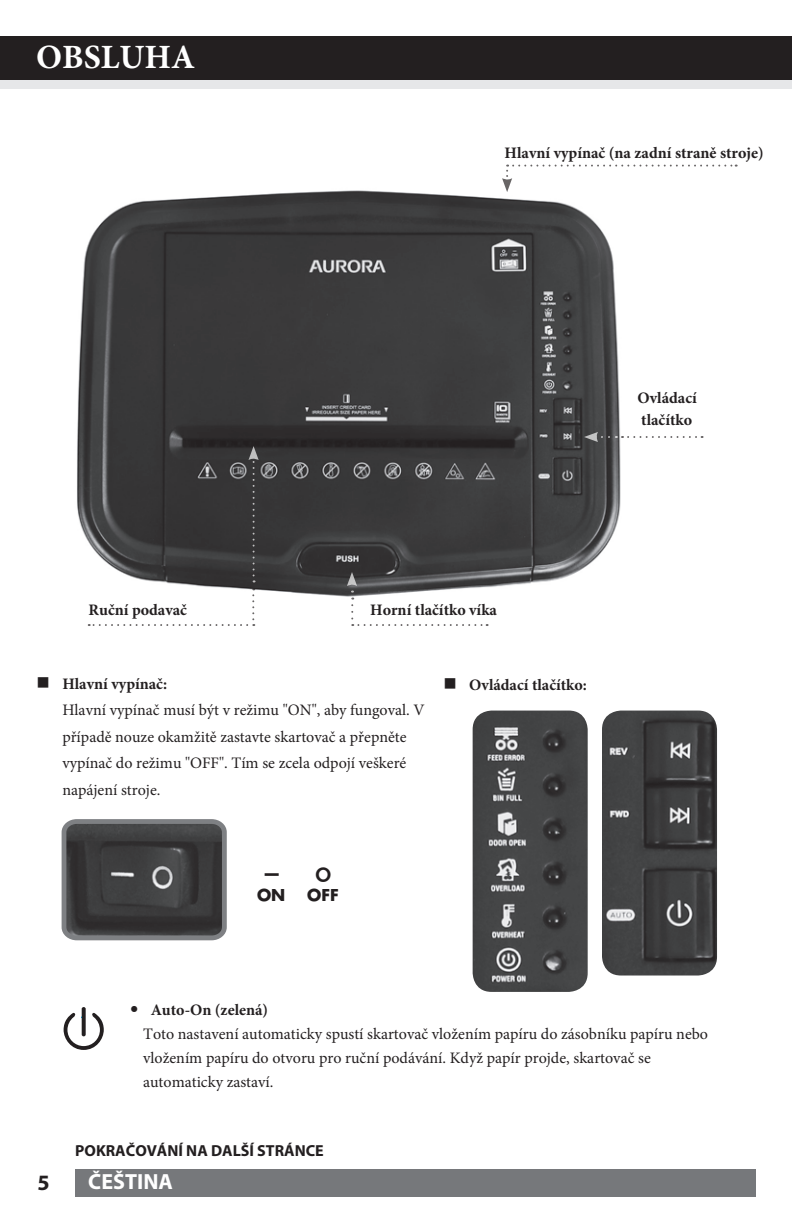
<style>
.page{position:relative;width:792px;height:1224px;background:#fff}
.page>*{position:absolute;margin:0;border:0;box-sizing:border-box;transform-origin:0 0}
.t1{font:700 34px "Minion Pro";color:#fff}
.t2{font:600 28px "Avant Garde IT Cby BT";color:#231f20}
.t3{font:700 22px "Myriad Pro";color:#fff}
.t4{font:700 22px "Myriad Pro";color:#231f20}
.t5{font:600 20px "Avant Garde IT Cby BT";color:#231f20}
.t6{font:16px/26.6px "Minion Pro";color:#231f20}
.t7{font:700 16px/22.2px "Minion Pro";color:#231f20}
.t8{font:700 16px "Myriad Pro";color:#231f20}
.t9{font:700 16px "Futura";color:#231f20}
.s1{font-weight:700}
.s2{font-family:"Futura";font-weight:700}
</style>
<div class="page">
<div style="left:75px;top:1169px;width:681px;height:28px;background:#76787b"></div>
<img style="left:77px;top:190px;width:544px;height:424px">
<svg style="left:584px;top:432px;width:119px;height:10px"></svg>
<svg style="left:347px;top:572px;width:141px;height:54px"></svg>
<svg style="left:89px;top:588px;width:165px;height:38px"></svg>
<svg style="left:248px;top:446px;width:11px;height:136px"></svg>
<svg style="left:61px;top:819px;width:166px;height:122px;background:#4a4a4b"></svg>
<div style="left:0;top:46px;width:792px;height:43px;background:#e6e7e9"></div>
<div style="left:0;top:36px;width:792px;height:43px;background:#231f20"></div>
<svg style="left:502px;top:165px;width:235px;height:27px"></svg>
<img style="left:473px;top:711px;width:115px;height:281px">
<img style="left:602px;top:711px;width:115px;height:265px">
<svg style="left:82px;top:1007px;width:4px;height:29px"></svg>
<svg style="left:64px;top:1012px;width:40px;height:38px"></svg>
<img style="left:306px;top:274px;width:78px;height:14px">
<h1 class="t1" style="left:36px;top:33px;width:161px">OBSLUHA</h1>
<p class="t7" style="left:505px;top:142px;width:261px">Hlavní vypínač (na zadní straně stroje)</p>
<p class="t7" style="left:89px;top:598px;width:100px">Ruční podavač</p>
<p class="t7" style="left:370px;top:598px;width:128px">Horní tlačítko víka</p>
<p class="t7" style="left:638px;top:386px;width:61px">Ovládací tlačítko</p>
<p class="t6" style="left:62px;top:670px;width:364px;text-indent:-26px">■ <span class="s1">Hlavní vypínač:<br></span>Hlavní vypínač musí být v režimu "ON", aby fungoval. V případě nouze okamžitě zastavte skartovač a přepněte vypínač do režimu "OFF". Tím se zcela odpojí veškeré napájení stroje.</p>
<p class="t7" style="left:444px;top:674px;width:145px">■ Ovládací tlačítko:</p>
<h2 class="t2" style="left:265px;top:856px;width:15px">ñ</h2>
<p class="t5" style="left:315px;top:863px;width:17px">O</p>
<p class="t9" style="left:257px;top:886px;width:30px">ON</p>
<p class="t9" style="left:307px;top:886px;width:33px">OFF</p>
<p class="t6" style="left:143px;top:998px;width:567px;line-height:24px;text-indent:-14px"><span class="s2">•</span> <span class="s1">Auto-On (zelená)<br></span>Toto nastavení automaticky spustí skartovač vložením papíru do zásobníku papíru nebo vložením papíru do otvoru pro ruční podávání. Když papír projde, skartovač se automaticky zastaví.</p>
<p class="t8" style="left:75px;top:1140px;width:250px">POKRAČOVÁNÍ NA DALŠÍ STRÁNCE</p>
<h3 class="t4" style="left:38px;top:1170px;width:14px">5</h3>
<h3 class="t3" style="left:88px;top:1167px;width:86px">ČEŠTINA</h3>
</div>
